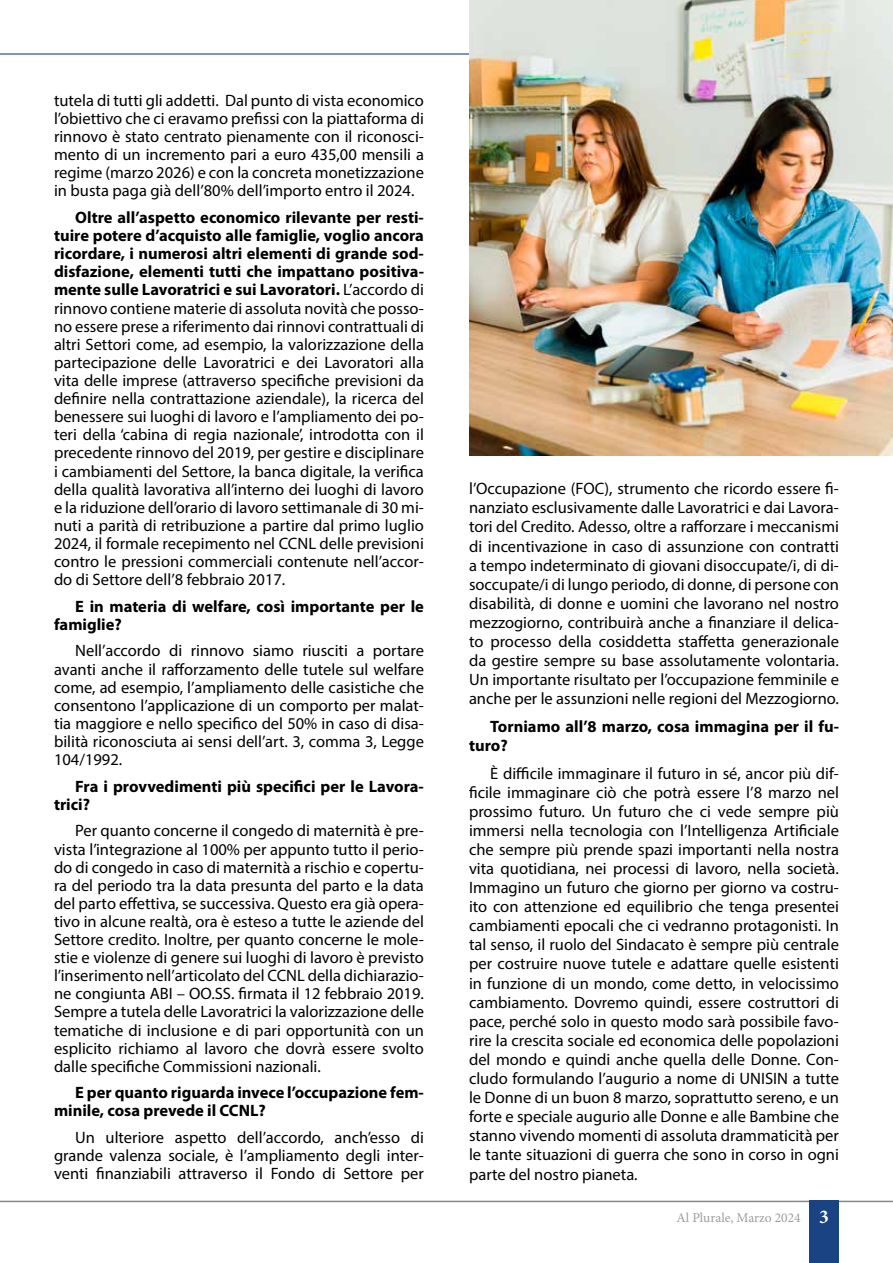
<style>
.page{position:relative;width:893px;height:1263px;background:#fff}
.page>*{position:absolute;margin:0;border:0;box-sizing:border-box;transform-origin:0 0}
.t1{font:16.5px/18.1px "Myriad Pro";color:#000;text-align:justify}
.t2{font:700 16.5px/18.1px "Myriad Pro";color:#000}
.t3{font:13.5px "Minion Pro";color:#9d9d9c}
.s1{font-weight:700}
.s2{font-weight:700;font-size:19.5px;color:#fff}
</style>
<div class="page">
<hr style="left:0;top:53px;width:893px;height:2px;background:#194383">
<hr style="left:0;top:1201px;width:893px;height:1px;background:#878787">
<div style="left:809px;top:1201px;width:30px;height:62px;background:#194383"></div>
<img style="left:469px;top:0;width:424px;height:455px">
<p class="t1" style="left:54px;top:91px;width:371px">tutela di tutti gli addetti. Dal punto di vista economico l’obiettivo che ci eravamo prefissi con la piattaforma di rinnovo è stato centrato pienamente con il riconosci&shy;mento di un incremento pari a euro 435,00 mensili a regime (marzo 2026) e con la concreta monetizzazione in busta paga già dell’80% dell’importo entro il 2024.</p>
<p class="t1" style="left:54px;top:208px;width:371px;text-indent:21px"><span class="s1">Oltre all’aspetto economico rilevante per resti&shy;tuire potere d’acquisto alle famiglie, voglio ancora ricordare, i numerosi altri elementi di grande sod&shy;disfazione, elementi tutti che impattano positiva&shy;mente sulle Lavoratrici e sui Lavoratori.</span> L’accordo di rinnovo contiene materie di assoluta novità che posso&shy;no essere prese a riferimento dai rinnovi contrattuali di altri Settori come, ad esempio, la valorizzazione della partecipazione delle Lavoratrici e dei Lavoratori alla vita delle imprese (attraverso specifiche previsioni da definire nella contrattazione aziendale), la ricerca del benessere sui luoghi di lavoro e l’ampliamento dei po&shy;teri della ‘cabina di regia nazionale’, introdotta con il precedente rinnovo del 2019, per gestire e disciplinare i cambiamenti del Settore, la banca digitale, la verifica della qualità lavorativa all’interno dei luoghi di lavoro e la riduzione dell’orario di lavoro settimanale di 30 mi&shy;nuti a parità di retribuzione a partire dal primo luglio 2024, il formale recepimento nel CCNL delle previsioni contro le pressioni commerciali contenute nell’accor&shy;do di Settore dell’8 febbraio 2017.</p>
<p class="t2" style="left:54px;top:596px;width:371px;text-indent:21px">E in materia di welfare, così importante per le famiglie?</p>
<p class="t1" style="left:54px;top:642px;width:371px;text-indent:21px">Nell’accordo di rinnovo siamo riusciti a portare avanti anche il rafforzamento delle tutele sul welfare come, ad esempio, l’ampliamento delle casistiche che consentono l’applicazione di un comporto per malat&shy;tia maggiore e nello specifico del 50% in caso di disa&shy;bilità riconosciuta ai sensi dell’art. 3, comma 3, Legge 104/1992.</p>
<p class="t2" style="left:54px;top:776px;width:371px;text-indent:21px">Fra i provvedimenti più specifici per le Lavora&shy;trici?</p>
<p class="t1" style="left:54px;top:821px;width:371px;text-indent:21px">Per quanto concerne il congedo di maternità è pre&shy;vista l’integrazione al 100% per appunto tutto il perio&shy;do di congedo in caso di maternità a rischio e copertu&shy;ra del periodo tra la data presunta del parto e la data del parto effettiva, se successiva. Questo era già opera&shy;tivo in alcune realtà, ora è esteso a tutte le aziende del Settore credito. Inoltre, per quanto concerne le mole&shy;stie e violenze di genere sui luoghi di lavoro è previsto l’inserimento nell’articolato del CCNL della dichiarazio&shy;ne congiunta ABI – OO.SS. firmata il 12 febbraio 2019.<br>Sempre a tutela delle Lavoratrici la valorizzazione delle tematiche di inclusione e di pari opportunità con un esplicito richiamo al lavoro che dovrà essere svolto dalle specifiche Commissioni nazionali.</p>
<p class="t2" style="left:54px;top:1083px;width:371px;text-indent:21px">E per quanto riguarda invece l’occupazione fem&shy;minile, cosa prevede il CCNL?</p>
<p class="t1" style="left:54px;top:1128px;width:371px;text-indent:21px">Un ulteriore aspetto dell’accordo, anch’esso di grande valenza sociale, è l’ampliamento degli inter&shy;venti finanziabili attraverso il Fondo di Settore per</p>
<p class="t1" style="left:469px;top:479px;width:371px;line-height:19px">l’Occupazione (FOC), strumento che ricordo essere fi&shy;nanziato esclusivamente dalle Lavoratrici e dai Lavora&shy;tori del Credito. Adesso, oltre a rafforzare i meccanismi di incentivazione in caso di assunzione con contratti a tempo indeterminato di giovani disoccupate/i, di di&shy;soccupate/i di lungo periodo, di donne, di persone con disabilità, di donne e uomini che lavorano nel nostro mezzogiorno, contribuirà anche a finanziare il delica&shy;to processo della cosiddetta staffetta generazionale da gestire sempre su base assolutamente volontaria.<br>Un importante risultato per l’occupazione femminile e anche per le assunzioni nelle regioni del Mezzogiorno.</p>
<p class="t2" style="left:469px;top:716px;width:371px;line-height:19px;text-indent:21px">Torniamo all’8 marzo, cosa immagina per il fu&shy;turo?</p>
<p class="t1" style="left:469px;top:763px;width:371px;line-height:19px;text-indent:21px">È difficile immaginare il futuro in sé, ancor più dif&shy;ficile immaginare ciò che potrà essere l’8 marzo nel prossimo futuro. Un futuro che ci vede sempre più immersi nella tecnologia con l’Intelligenza Artificiale che sempre più prende spazi importanti nella nostra vita quotidiana, nei processi di lavoro, nella società.<br>Immagino un futuro che giorno per giorno va costru&shy;ito con attenzione ed equilibrio che tenga presentei cambiamenti epocali che ci vedranno protagonisti. In tal senso, il ruolo del Sindacato è sempre più centrale per costruire nuove tutele e adattare quelle esistenti in funzione di un mondo, come detto, in velocissimo cambiamento. Dovremo quindi, essere costruttori di pace, perché solo in questo modo sarà possibile favo&shy;rire la crescita sociale ed economica delle popolazioni del mondo e quindi anche quella delle Donne. Con&shy;cludo formulando l’augurio a nome di UNISIN a tutte le Donne di un buon 8 marzo, soprattutto sereno, e un forte e speciale augurio alle Donne e alle Bambine che stanno vivendo momenti di assoluta drammaticità per le tante situazioni di guerra che sono in corso in ogni parte del nostro pianeta.</p>
<p class="t3" style="left:676px;top:1208px;width:154px">Al Plurale, Marzo 2024 <span class="s2">3</span></p>
</div>
